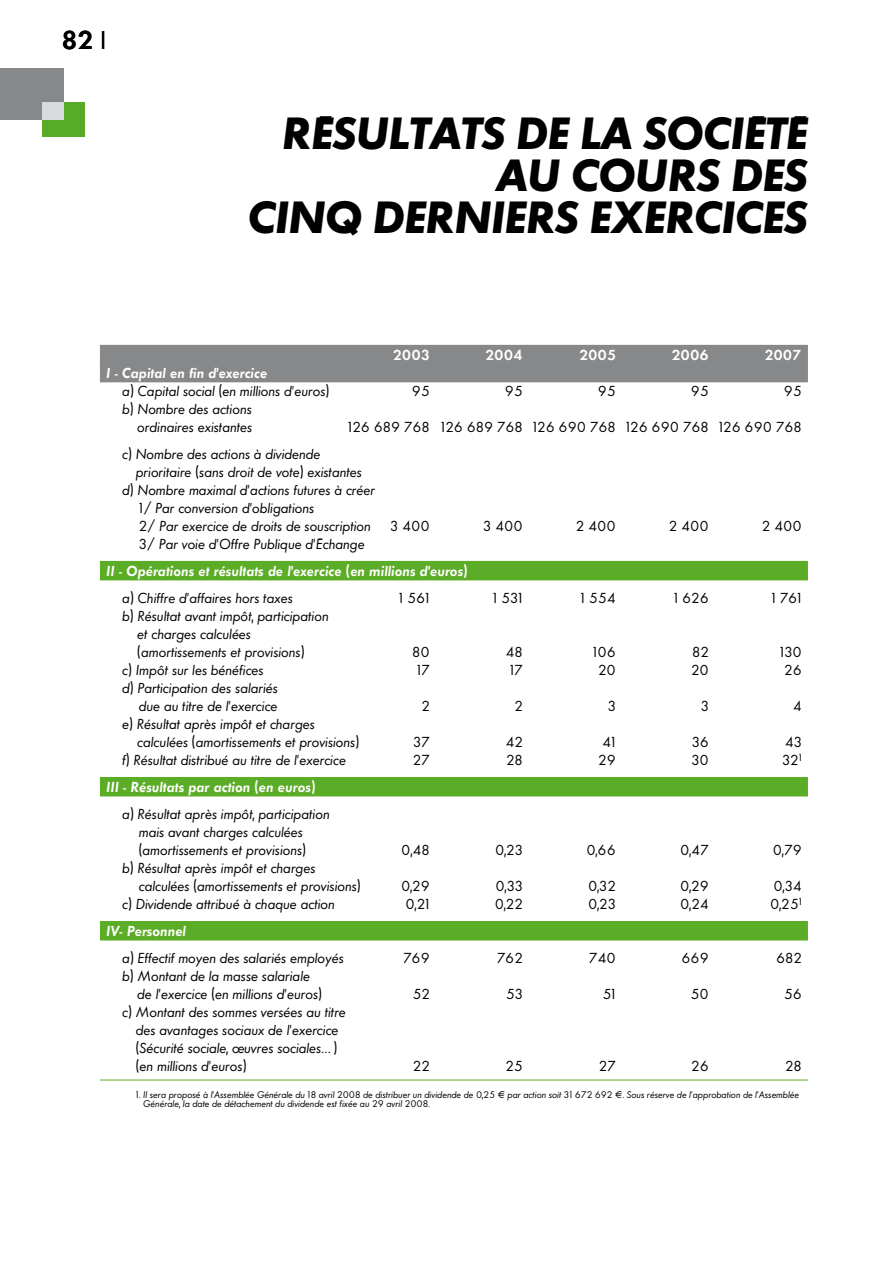
<style>
.page{position:relative;width:893px;height:1263px;background:#fff}
.page>*{position:absolute;margin:0;border:0;box-sizing:border-box;transform-origin:0 0}
.t1{font:42px/42px "Canal Bold Italique";color:#000}
.t2{font:24px "Canal Demi Romain";color:#000}
.t3{font:13.5px/18px "Canal Light Italique";color:#000}
.t4{font:13.5px "Canal Demi Italique";color:#fff}
.t5{font:9px/9px "Canal Light Italique";color:#000}
.s1{font-family:"Canal Light Romain"}
</style>
<div class="page">
<div style="left:0;top:68px;width:64px;height:51px;background:#878889"></div>
<div style="left:43px;top:102px;width:42px;height:34px;background:#58ab27"></div>
<div style="left:43px;top:102px;width:21px;height:17px;background:#d9dadb"></div>
<div style="left:100px;top:345px;width:708px;height:19px;background:#878889"></div>
<div style="left:100px;top:363px;width:708px;height:19px;background:#878889"></div>
<div style="left:100px;top:561px;width:708px;height:19px;background:#5bac26"></div>
<div style="left:100px;top:777px;width:708px;height:19px;background:#5bac26"></div>
<div style="left:100px;top:921px;width:708px;height:19px;background:#5bac26"></div>
<hr style="left:100px;top:1080px;width:708px;height:1px;background:#5bac26">
<h2 class="t2" style="left:62px;top:24px;width:45px">82 <span class="s1">|</span></h2>
<h1 class="t1" style="left:282px;top:112px;width:26px">RÉSULTATS</h1>
<h1 class="t1" style="left:495px;top:112px;width:172px;text-indent:20px">DELASOCIÉTÉ<br>AU COURS</h1>
<h1 class="t1" style="left:730px;top:154px;width:27px">DES</h1>
<h1 class="t1" style="left:247px;top:196px;width:29px">CINQ</h1>
<h1 class="t1" style="left:372px;top:196px;width:27px">DERNIERS</h1>
<h1 class="t1" style="left:589px;top:196px;width:79px">EXERCICES</h1>
<p class="t4" style="left:393px;top:346px;width:38px">2003</p>
<p class="t4" style="left:485px;top:346px;width:39px">2004</p>
<p class="t4" style="left:579px;top:346px;width:38px">2005</p>
<p class="t4" style="left:671px;top:346px;width:39px">2006</p>
<p class="t4" style="left:764px;top:346px;width:39px">2007</p>
<p class="t4" style="left:106px;top:364px;width:162px">I - Capital en fin d'exercice</p>
<p class="t3" style="left:122px;top:382px;width:209px">a) Capital social (en millions d'euros)</p>
<p class="t3" style="left:412px;top:382px;width:20px">95</p>
<p class="t3" style="left:505px;top:382px;width:20px">95</p>
<p class="t3" style="left:598px;top:382px;width:20px">95</p>
<p class="t3" style="left:691px;top:382px;width:20px">95</p>
<p class="t3" style="left:784px;top:382px;width:20px">95</p>
<p class="t3" style="left:122px;top:400px;width:132px;text-align:right">b) Nombre des actions ordinaires existantes</p>
<p class="t3" style="left:348px;top:418px;width:456px">126 689 768 126 689 768 126 690 768 126 690 768 126 690 768</p>
<p class="t3" style="left:122px;top:445px;width:200px">c) Nombre des actions à dividende</p>
<p class="t3" style="left:136px;top:463px;width:228px">prioritaire (sans droit de vote) existantes</p>
<p class="t3" style="left:122px;top:481px;width:254px">d) Nombre maximal d'actions futures à créer</p>
<p class="t3" style="left:139px;top:499px;width:177px">1/ Par conversion d'obligations</p>
<p class="t3" style="left:139px;top:517px;width:234px">2/ Par exercice de droits de souscription</p>
<p class="t3" style="left:390px;top:517px;width:41px">3 400</p>
<p class="t3" style="left:483px;top:517px;width:41px">3 400</p>
<p class="t3" style="left:576px;top:517px;width:41px">2 400</p>
<p class="t3" style="left:669px;top:517px;width:41px">2 400</p>
<p class="t3" style="left:762px;top:517px;width:41px">2 400</p>
<p class="t3" style="left:139px;top:535px;width:227px">3/ Par voie d'Offre Publique d'Échange</p>
<p class="t4" style="left:106px;top:562px;width:363px">II - Opérations et résultats de l'exercice (en millions d'euros)</p>
<p class="t3" style="left:122px;top:589px;width:172px">a) Chiffre d'affaires hors taxes</p>
<p class="t3" style="left:399px;top:589px;width:32px">1 561</p>
<p class="t3" style="left:493px;top:589px;width:31px">1 531</p>
<p class="t3" style="left:581px;top:589px;width:37px">1 554</p>
<p class="t3" style="left:674px;top:589px;width:36px">1 626</p>
<p class="t3" style="left:771px;top:589px;width:32px">1 761</p>
<p class="t3" style="left:137px;top:607px;width:193px;text-indent:-15px">b) Résultat avant impôt, participation et charges calculées (amortissements et provisions)</p>
<p class="t3" style="left:412px;top:643px;width:19px">80</p>
<p class="t3" style="left:506px;top:643px;width:19px">48</p>
<p class="t3" style="left:593px;top:643px;width:24px">106</p>
<p class="t3" style="left:692px;top:643px;width:18px">82</p>
<p class="t3" style="left:780px;top:643px;width:23px">130</p>
<p class="t3" style="left:122px;top:661px;width:143px">c) Impôt sur les bénéfices</p>
<p class="t3" style="left:417px;top:661px;width:15px">17</p>
<p class="t3" style="left:510px;top:661px;width:15px">17</p>
<p class="t3" style="left:598px;top:661px;width:19px">20</p>
<p class="t3" style="left:691px;top:661px;width:19px">20</p>
<p class="t3" style="left:784px;top:661px;width:19px">26</p>
<p class="t3" style="left:122px;top:679px;width:157px;text-align:right">d) Participation des salariés due au titre de l'exercice</p>
<p class="t3" style="left:421px;top:697px;width:10px">2</p>
<p class="t3" style="left:514px;top:697px;width:10px">2</p>
<p class="t3" style="left:608px;top:697px;width:10px">3</p>
<p class="t3" style="left:701px;top:697px;width:10px">3</p>
<p class="t3" style="left:793px;top:697px;width:11px">4</p>
<p class="t3" style="left:137px;top:715px;width:223px;text-indent:-15px">e) Résultat après impôt et charges calculées (amortissements et provisions)</p>
<p class="t3" style="left:413px;top:733px;width:18px">37</p>
<p class="t3" style="left:505px;top:733px;width:19px">42</p>
<p class="t3" style="left:602px;top:733px;width:15px">41</p>
<p class="t3" style="left:692px;top:733px;width:19px">36</p>
<p class="t3" style="left:785px;top:733px;width:19px">43</p>
<p class="t3" style="left:122px;top:751px;width:225px">f) Résultat distribué au titre de l'exercice</p>
<p class="t3" style="left:413px;top:751px;width:19px">27</p>
<p class="t3" style="left:506px;top:751px;width:18px">28</p>
<p class="t3" style="left:598px;top:751px;width:19px">29</p>
<p class="t3" style="left:691px;top:751px;width:19px">30</p>
<p class="t3" style="left:782px;top:751px;width:21px">32<sup>1</sup></p>
<p class="t4" style="left:106px;top:778px;width:211px">III - Résultats par action (en euros)</p>
<p class="t3" style="left:139px;top:805px;width:192px;text-indent:-16px">a) Résultat après impôt, participation mais avant charges calculées (amortissements et provisions)</p>
<p class="t3" style="left:401px;top:841px;width:30px">0,48</p>
<p class="t3" style="left:495px;top:841px;width:29px">0,23</p>
<p class="t3" style="left:586px;top:841px;width:31px">0,66</p>
<p class="t3" style="left:680px;top:841px;width:30px">0,47</p>
<p class="t3" style="left:773px;top:841px;width:30px">0,79</p>
<p class="t3" style="left:139px;top:859px;width:223px;text-indent:-16px">b) Résultat après impôt et charges calculées (amortissements et provisions)</p>
<p class="t3" style="left:401px;top:877px;width:30px">0,29</p>
<p class="t3" style="left:495px;top:877px;width:29px">0,33</p>
<p class="t3" style="left:588px;top:877px;width:29px">0,32</p>
<p class="t3" style="left:680px;top:877px;width:30px">0,29</p>
<p class="t3" style="left:773px;top:877px;width:30px">0,34</p>
<p class="t3" style="left:122px;top:895px;width:214px">c) Dividende attribué à chaque action</p>
<p class="t3" style="left:406px;top:895px;width:26px">0,21</p>
<p class="t3" style="left:495px;top:895px;width:30px">0,22</p>
<p class="t3" style="left:588px;top:895px;width:29px">0,23</p>
<p class="t3" style="left:680px;top:895px;width:30px">0,24</p>
<p class="t3" style="left:770px;top:895px;width:33px">0,25<sup>1</sup></p>
<p class="t4" style="left:106px;top:922px;width:81px">IV- Personnel</p>
<p class="t3" style="left:122px;top:949px;width:223px">a) Effectif moyen des salariés employés</p>
<p class="t3" style="left:403px;top:949px;width:28px">769</p>
<p class="t3" style="left:497px;top:949px;width:28px">762</p>
<p class="t3" style="left:589px;top:949px;width:28px">740</p>
<p class="t3" style="left:681px;top:949px;width:29px">669</p>
<p class="t3" style="left:776px;top:949px;width:27px">682</p>
<p class="t3" style="left:137px;top:967px;width:186px;text-indent:-15px">b) Montant de la masse salariale de l'exercice (en millions d'euros)</p>
<p class="t3" style="left:412px;top:985px;width:19px">52</p>
<p class="t3" style="left:506px;top:985px;width:18px">53</p>
<p class="t3" style="left:602px;top:985px;width:15px">51</p>
<p class="t3" style="left:691px;top:985px;width:20px">50</p>
<p class="t3" style="left:784px;top:985px;width:20px">56</p>
<p class="t3" style="left:136px;top:1003px;width:212px;text-indent:-13px">c) Montant des sommes versées au titre des avantages sociaux de l'exercice (Sécurité sociale, œuvres sociales…) (en millions d'euros)</p>
<p class="t3" style="left:413px;top:1057px;width:18px">22</p>
<p class="t3" style="left:505px;top:1057px;width:19px">25</p>
<p class="t3" style="left:599px;top:1057px;width:19px">27</p>
<p class="t3" style="left:691px;top:1057px;width:19px">26</p>
<p class="t3" style="left:785px;top:1057px;width:18px">28</p>
<p class="t5" style="left:143px;top:1090px;width:657px;text-indent:-7px">1. Il sera proposé à l'Assemblée Générale du 18 avril 2008 de distribuer un dividende de 0,25 € par action soit 31 672 692 €. Sous réserve de l'approbation de l'Assemblée<br>Générale, la date de détachement du dividende est fixée au 29 avril 2008.</p>
</div>
